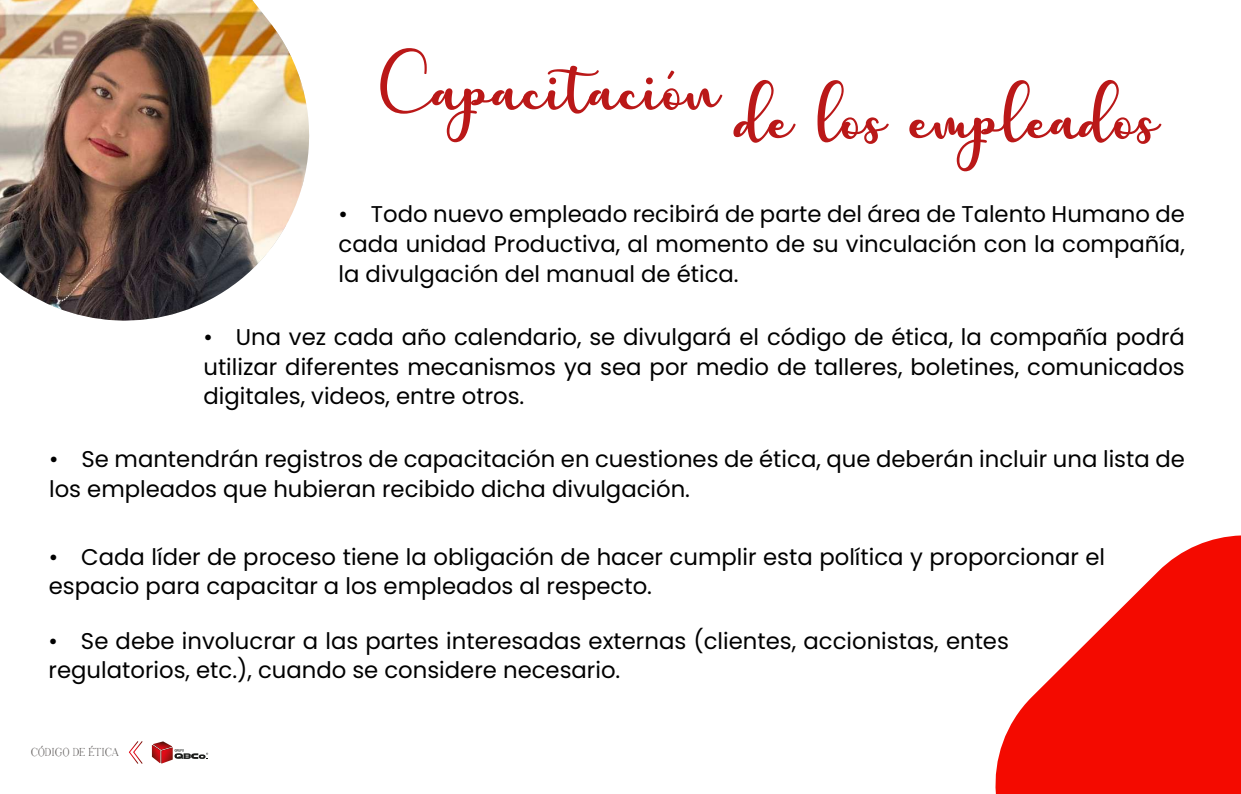
<style>
.page{position:relative;width:1241px;height:794px;background:#fff}
.page>*{position:absolute;margin:0;border:0;box-sizing:border-box;transform-origin:0 0}
.t1{font:50.75px "charlotte";color:#ba1818}
.t2{font:22.75px/29.8px "Poppins";color:#000}
.t3{font:12.25px "Adega Serif";color:#666362}
</style>
<div class="page">
<svg style="left:129px;top:741px;width:14px;height:23px"></svg>
<svg style="left:152px;top:741px;width:56px;height:22px"></svg>
<img style="left:0;top:0;width:309px;height:321px">
<svg style="left:995px;top:535px;width:245px;height:259px"></svg>
<h1 class="t1" style="left:381px;top:63px;width:340px">Capacitación</h1>
<h1 class="t1" style="left:737px;top:92px;width:423px">de los empleados</h1>
<p class="t2" style="left:338px;top:199px;width:847px;text-align:justify">• Todo nuevo empleado recibirá de parte del área de Talento Humano de cada unidad Productiva, al momento de su vinculación con la compañía, la divulgación del manual de ética.</p>
<p class="t2" style="left:203px;top:322px;width:982px;text-align:justify">• Una vez cada año calendario, se divulgará el código de ética, la compañía podrá utilizar diferentes mecanismos ya sea por medio de talleres, boletines, comunicados digitales, videos, entre otros.</p>
<p class="t2" style="left:49px;top:444px;width:1137px">• Se mantendrán registros de capacitación en cuestiones de ética, que deberán incluir una lista de los empleados que hubieran recibido dicha divulgación.</p>
<p class="t2" style="left:49px;top:542px;width:1057px">• Cada líder de proceso tiene la obligación de hacer cumplir esta política y proporcionar el espacio para capacitar a los empleados al respecto.</p>
<p class="t2" style="left:49px;top:626px;width:961px">• Se debe involucrar a las partes interesadas externas (clientes, accionistas, entes regulatorios, etc.), cuando se considere necesario.</p>
<p class="t3" style="left:31px;top:744px;width:90px">CÓDIGO DE ÉTICA</p>
</div>
